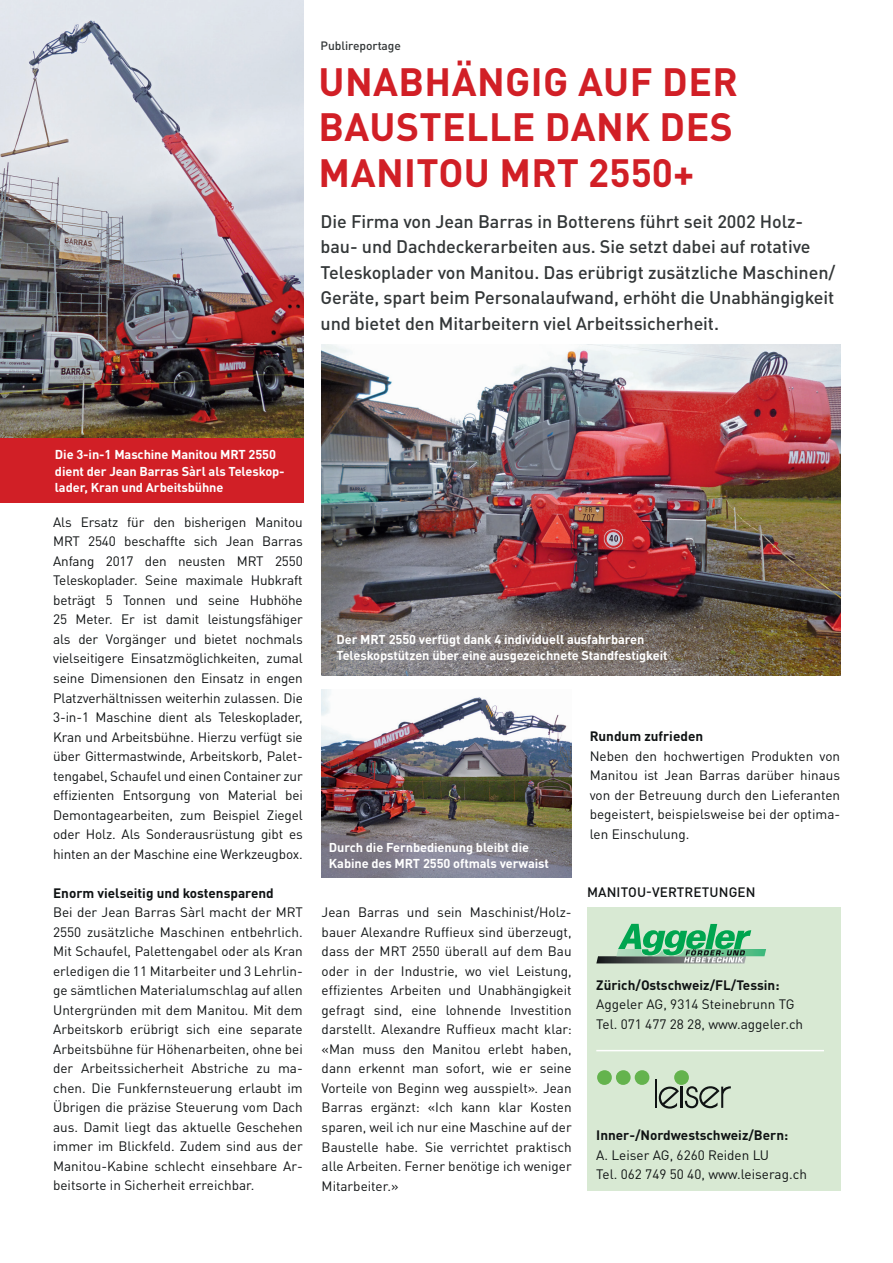
<style>
.page{position:relative;width:893px;height:1263px;background:#fff}
.page>*{position:absolute;margin:0;border:0;box-sizing:border-box;transform-origin:0 0}
.t1{font:700 39px/45px "DINOT";letter-spacing:.01em;color:#d11f26}
.t2{font:500 18px/25.5px "DINOT";letter-spacing:-.005em;color:#333738}
.t3{font:13.5px/19.5px "DINOT";color:#101314;text-align:justify}
.t4{font:700 13.5px "DINOT";color:#101314}
.t5{font:500 13.5px "DINOT";letter-spacing:.01em;color:#101314}
.t6{font:700 12.75px/16.5px "DINOT";letter-spacing:-.005em;color:#fff}
.t7{font:500 12px "DINOT";letter-spacing:-.005em;color:#333738}
</style>
<div class="page">
<img style="left:0;top:0;width:303px;height:438px">
<img style="left:321px;top:345px;width:518px;height:330px">
<img style="left:321px;top:689px;width:250px;height:188px">
<div style="left:586px;top:906px;width:253px;height:284px;background:#d8e9d3"></div>
<img style="left:596px;top:956px;width:149px;height:7px">
<img style="left:616px;top:949px;width:149px;height:7px">
<svg style="left:618px;top:923px;width:133px;height:39px"></svg>
<div style="left:674px;top:1069px;width:14px;height:15px;background:#64b34d;border-radius:50%"></div>
<div style="left:634px;top:1069px;width:15px;height:15px;background:#64b34d;border-radius:50%"></div>
<svg style="left:615px;top:1069px;width:15px;height:15px"></svg>
<div style="left:597px;top:1069px;width:14px;height:15px;background:#64b34d;border-radius:50%"></div>
<hr style="left:654px;top:1078px;width:2px;height:29px;background:#101314">
<hr style="left:680px;top:1086px;width:2px;height:21px;background:#101314">
<svg style="left:684px;top:1086px;width:46px;height:21px"></svg>
<svg style="left:658px;top:1086px;width:20px;height:22px"></svg>
<hr style="left:596px;top:1049px;width:227px;height:2px;background:#fff">
<div style="left:0;top:438px;width:303px;height:65px;background:#d11f26"></div>
<p class="t7" style="left:320px;top:38px;width:82px">Publireportage</p>
<h1 class="t1" style="left:318px;top:59px;width:420px">UNABHÄNGIG AUF DER<br>BAUSTELLE DANK DES<br>MANITOU MRT 2550+</h1>
<p class="t2" style="left:320px;top:208px;width:516px">Die Firma von Jean Barras in Botterens führt seit 2002 Holz&shy;bau- und Dachdeckerarbeiten aus. Sie setzt dabei auf rotative Teleskoplader von Manitou. Das erübrigt zusätzliche Maschinen/ Geräte, spart beim Personalaufwand, erhöht die Unabhängigkeit und bietet den Mitarbeitern viel Arbeitssicherheit.</p>
<p class="t6" style="left:55px;top:446px;width:231px">Die 3-in-1 Maschine Manitou MRT 2550 dient der Jean Barras Sàrl als Teleskop&shy;lader, Kran und Arbeitsbühne</p>
<p class="t3" style="left:53px;top:512px;width:251px">Als Ersatz für den bisherigen Manitou MRT 2540 beschaffte sich Jean Barras Anfang 2017 den neusten MRT 2550<br>Teleskoplader. Seine maximale Hubkraft beträgt 5 Tonnen und seine Hubhöhe 25 Meter. Er ist damit leistungsfähiger als der Vorgänger und bietet nochmals vielseitigere Einsatzmöglichkeiten, zumal seine Dimensionen den Einsatz in engen Platzverhältnissen weiterhin zulassen. Die 3-in-1 Maschine dient als Teleskoplader, Kran und Arbeitsbühne. Hierzu verfügt sie über Gittermastwinde, Arbeitskorb, Palet&shy;tengabel, Schaufel und einen Container zur effizienten Entsorgung von Material bei Demontagearbeiten, zum Beispiel Ziegel oder Holz. Als Sonderausrüstung gibt es hinten an der Maschine eine Werkzeugbox.</p>
<p class="t4" style="left:53px;top:883px;width:222px">Enorm vielseitig und kostensparend</p>
<p class="t3" style="left:53px;top:902px;width:251px">Bei der Jean Barras Sàrl macht der MRT 2550 zusätzliche Maschinen entbehrlich.<br>Mit Schaufel, Palettengabel oder als Kran erledigen die 11 Mitarbeiter und 3 Lehrlin&shy;ge sämtlichen Materialumschlag auf allen Untergründen mit dem Manitou. Mit dem Arbeitskorb erübrigt sich eine separate Arbeitsbühne für Höhenarbeiten, ohne bei der Arbeitssicherheit Abstriche zu ma&shy;chen. Die Funkfernsteuerung erlaubt im Übrigen die präzise Steuerung vom Dach aus. Damit liegt das aktuelle Geschehen immer im Blickfeld. Zudem sind aus der Manitou-Kabine schlecht einsehbare Ar&shy;beitsorte in Sicherheit erreichbar.</p>
<p class="t6" style="left:336px;top:630px;width:332px">Der MRT 2550 verfügt dank 4 individuell ausfahrbaren<br>Teleskopstützen über eine ausgezeichnete Standfestigkeit</p>
<p class="t6" style="left:329px;top:838px;width:221px">Durch die Fernbedienung bleibt die<br>Kabine des MRT 2550 oftmals verwaist</p>
<p class="t3" style="left:321px;top:902px;width:251px">Jean Barras und sein Maschinist/Holz&shy;bauer Alexandre Ruffieux sind überzeugt, dass der MRT 2550 überall auf dem Bau oder in der Industrie, wo viel Leistung, effizientes Arbeiten und Unabhängigkeit gefragt sind, eine lohnende Investition darstellt. Alexandre Ruffieux macht klar: «Man muss den Manitou erlebt haben, dann erkennt man sofort, wie er seine Vorteile von Beginn weg ausspielt». Jean Barras ergänzt: «Ich kann klar Kosten sparen, weil ich nur eine Maschine auf der Baustelle habe. Sie verrichtet praktisch alle Arbeiten. Ferner benötige ich weniger Mitarbeiter.»</p>
<p class="t4" style="left:589px;top:727px;width:115px">Rundum zufrieden</p>
<p class="t3" style="left:589px;top:745px;width:252px">Neben den hochwertigen Produkten von Manitou ist Jean Barras darüber hinaus von der Betreuung durch den Lieferanten begeistert, beispielsweise bei der optima&shy;len Einschulung.</p>
<p class="t5" style="left:586px;top:883px;width:170px">MANITOU-VERTRETUNGEN</p>
<p class="t4" style="left:596px;top:976px;width:185px">Zürich/Ostschweiz/FL/Tessin:</p>
<p class="t3" style="left:596px;top:994px;width:208px">Aggeler AG, 9314 Steinebrunn TG<br>Tel. 071 477 28 28, www.aggeler.ch</p>
<p class="t4" style="left:596px;top:1126px;width:193px">Inner-/Nordwestschweiz/Bern:</p>
<p class="t3" style="left:596px;top:1144px;width:212px">A. Leiser AG, 6260 Reiden LU<br>Tel. 062 749 50 40, www.leiserag.ch</p>
</div>
